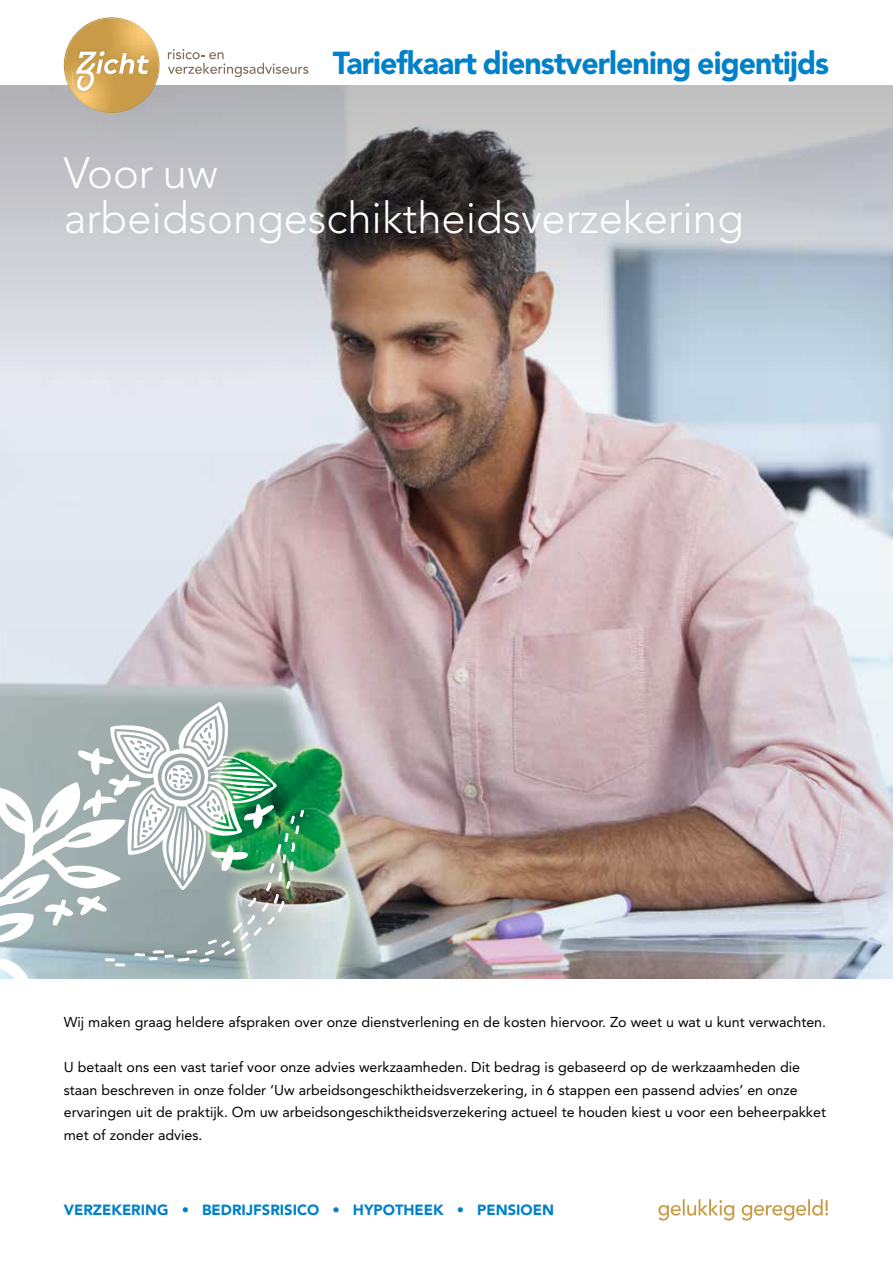
<style>
.page{position:relative;width:893px;height:1263px;background:#fff}
.page>*{position:absolute;margin:0;border:0;box-sizing:border-box;transform-origin:0 0}
.t1{font:300 43.5px/45px "Avenir LT Std";color:#fff}
.t2{font:900 31.5px "Avenir LT Std";letter-spacing:-.03em;color:#0081c9;scale:.96 1}
.t3{font:900 14.7px "Avenir LT Std";color:#0081c9}
.t4{font:14.25px/22.5px "Avenir LT Std";color:#000}
</style>
<div class="page">
<img style="left:0;top:85px;width:893px;height:893px">
<svg style="left:0;top:702px;width:304px;height:277px"></svg>
<svg style="left:77px;top:748px;width:64px;height:69px"></svg>
<svg style="left:211px;top:845px;width:37px;height:26px"></svg>
<svg style="left:244px;top:804px;width:30px;height:25px"></svg>
<svg style="left:44px;top:895px;width:63px;height:30px"></svg>
<svg style="left:168px;top:49px;width:140px;height:28px"></svg>
<svg style="left:64px;top:17px;width:96px;height:96px"></svg>
<svg style="left:658px;top:1199px;width:170px;height:21px"></svg>
<h2 class="t2" style="left:333px;top:44px;width:518px">Tariefkaart dienstverlening eigentijds</h2>
<h1 class="t1" style="left:64px;top:151px;width:681px">Voor uw arbeidsongeschiktheidsverzekering</h1>
<p class="t4" style="left:64px;top:1011px;width:764px">Wij maken graag heldere afspraken over onze dienstverlening en de kosten hiervoor. Zo weet u wat u kunt verwachten.</p>
<p class="t4" style="left:64px;top:1056px;width:764px">U betaalt ons een vast tarief voor onze advies werkzaamheden. Dit bedrag is gebaseerd op de werkzaamheden die staan beschreven in onze folder ‘Uw arbeidsongeschiktheidsverzekering, in 6 stappen een passend advies’ en onze ervaringen uit de praktijk. Om uw arbeidsongeschiktheidsverzekering actueel te houden kiest u voor een beheerpakket met of zonder advies.</p>
<p class="t3" style="left:64px;top:1200px;width:492px">VERZEKERING • BEDRIJFSRISICO • HYPOTHEEK • PENSIOEN</p>
</div>
